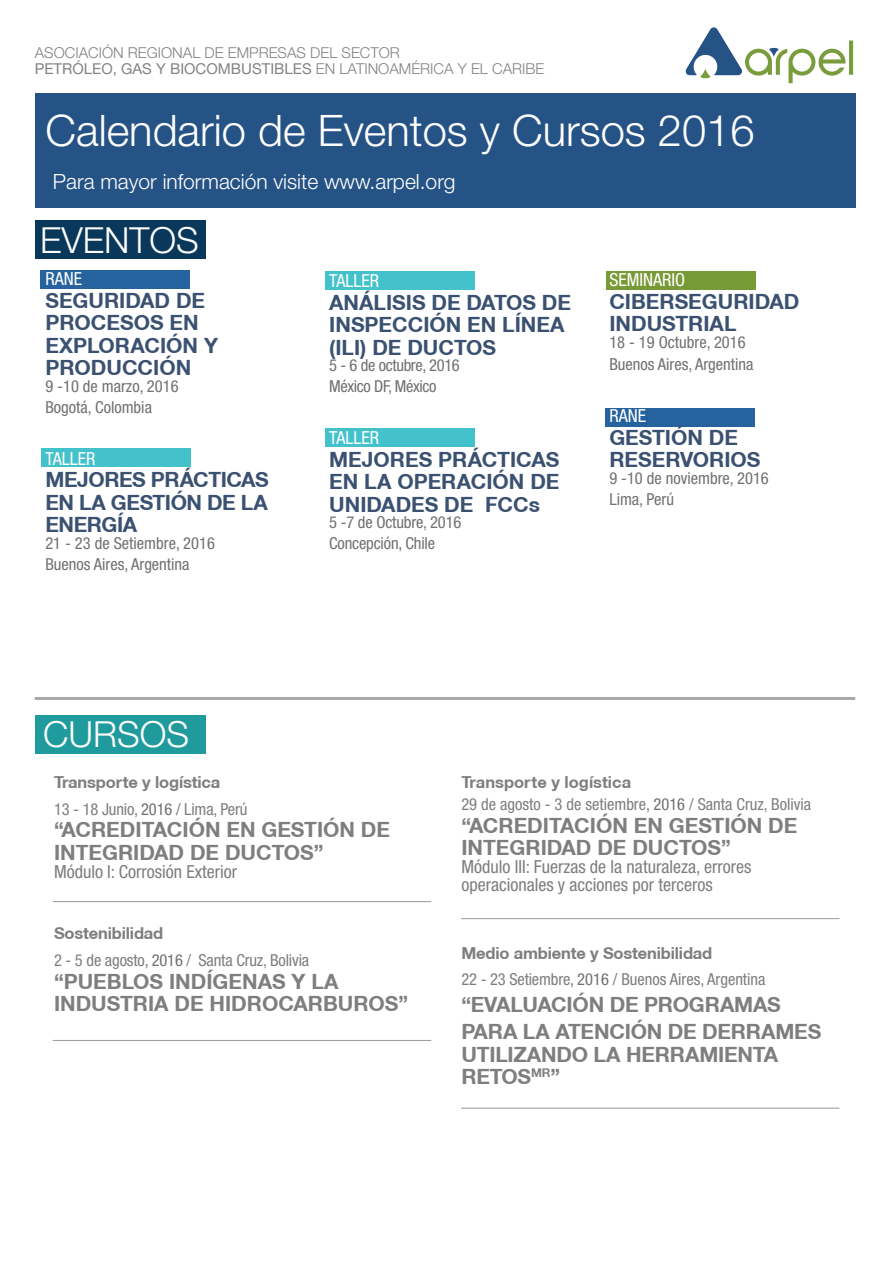
<style>
.page{position:relative;width:893px;height:1263px;background:#fff}
.page>*{position:absolute;margin:0;border:0;box-sizing:border-box;transform-origin:0 0}
.t1{font:300 43.5px "Helvetica Neue LT Std";color:#fff}
.t2{font:300 36px "Helvetica Neue LT Std";color:#fff}
.t3{font:700 21px/22.5px "Helvetica Neue CE";color:#3b5171}
.t4{font:700 21px/22.5px "Helvetica Neue CE";color:#7e7d7f}
.t5{font:300 21px "Helvetica Neue LT Std";color:#fff}
.t6{font:condensed 18px/18px "Helvetica Neue LT Std";color:#7e7d7f}
.t7{font:condensed 18px "Helvetica Neue LT Std";color:#fff}
.t8{font:condensed 16.5px "Helvetica Neue LT Std";color:#717072}
.t9{font:condensed 16.5px "Helvetica Neue LT Std";color:#7e7d7f}
.t10{font:700 16.5px "Helvetica Neue CE";letter-spacing:-.01em;color:#7e7d7f}
.t11{font:condensed 16.5px "Helvetica Neue LT Std";letter-spacing:-.02em;color:#717072}
.t12{font:15px "Helvetica Neue LT Std";color:#808285}
.t13{font:300 15px "Helvetica Neue LT Std";color:#808285}
.s1{font-weight:300}
.s2{color:#717072}
</style>
<div class="page">
<div style="left:606px;top:271px;width:150px;height:18px;background:#789a36"></div>
<div style="left:605px;top:408px;width:150px;height:18px;background:#26629d"></div>
<div style="left:36px;top:221px;width:170px;height:38px;background:#0a385a"></div>
<div style="left:36px;top:715px;width:170px;height:39px;background:#1f9b9e"></div>
<div style="left:35px;top:93px;width:820px;height:114px;background:#265386"></div>
<svg style="left:685px;top:27px;width:168px;height:56px"></svg>
<hr style="left:53px;top:901px;width:378px;height:1px;background:#97999c">
<hr style="left:461px;top:918px;width:378px;height:1px;background:#97999c">
<hr style="left:53px;top:1040px;width:378px;height:1px;background:#97999c">
<hr style="left:461px;top:1108px;width:378px;height:1px;background:#97999c">
<hr style="left:35px;top:697px;width:820px;height:3px;background:#a8a9ad">
<div style="left:40px;top:270px;width:150px;height:19px;background:#26629d"></div>
<div style="left:41px;top:449px;width:150px;height:18px;background:#43c2cb"></div>
<div style="left:325px;top:271px;width:150px;height:19px;background:#43c2cb"></div>
<div style="left:325px;top:428px;width:150px;height:18px;background:#43c2cb"></div>
<p class="t13" style="left:35px;top:43px;width:367px">ASOCIACIÓN REGIONAL DE EMPRESAS DEL SECTOR</p>
<p class="t12" style="left:35px;top:60px;width:511px">PETRÓLEO, GAS Y BIOCOMBUSTIBLES <span class="s1">EN LATINOAMÉRICA Y EL CARIBE</span></p>
<p class="t1" style="left:45px;top:104px;width:711px">Calendario de Eventos y Cursos 2016</p>
<p class="t5" style="left:53px;top:169px;width:404px">Para mayor información visite www.arpel.org</p>
<p class="t2" style="left:40px;top:218px;width:160px">EVENTOS</p>
<p class="t7" style="left:45px;top:269px;width:38px">RANE</p>
<p class="t3" style="left:45px;top:289px;width:174px">SEGURIDAD DE<br>PROCESOS EN<br>EXPLORACIÓN Y<br>PRODUCCIÓN</p>
<p class="t8" style="left:45px;top:376px;width:135px">9 -10 de marzo, 2016</p>
<p class="t8" style="left:45px;top:397px;width:108px">Bogotá, Colombia</p>
<p class="t7" style="left:45px;top:448px;width:52px">TALLER</p>
<p class="t3" style="left:45px;top:469px;width:225px;text-align:justify">MEJORES PRÁCTICAS EN LA GESTIÓN DE LA ENERGÍA</p>
<p class="t8" style="left:45px;top:533px;width:171px">21 - 23 de Setiembre, 2016</p>
<p class="t8" style="left:45px;top:554px;width:146px">Buenos Aires, Argentina</p>
<p class="t2" style="left:43px;top:712px;width:148px">CURSOS</p>
<p class="t7" style="left:329px;top:270px;width:52px">TALLER</p>
<p class="t3" style="left:329px;top:291px;width:243px">ANÁLISIS DE DATOS DE<br>INSPECCIÓN EN LÍNEA (ILI) DE DUCTOS</p>
<p class="t11" style="left:329px;top:356px;width:132px">5 - 6 de octubre, 2016</p>
<p class="t11" style="left:329px;top:376px;width:109px">México DF, México</p>
<p class="t7" style="left:329px;top:427px;width:52px">TALLER</p>
<p class="t3" style="left:329px;top:448px;width:232px;text-align:justify">MEJORES PRÁCTICAS EN LA OPERACIÓN DE UNIDADES DE FCCs</p>
<p class="t8" style="left:329px;top:513px;width:134px">5 -7 de Octubre, 2016</p>
<p class="t8" style="left:329px;top:534px;width:107px">Concepción, Chile</p>
<p class="t7" style="left:609px;top:269px;width:77px">SEMINARIO</p>
<p class="t3" style="left:609px;top:290px;width:192px">CIBERSEGURIDAD<br>INDUSTRIAL</p>
<p class="t8" style="left:609px;top:332px;width:138px">18 - 19 Octubre, 2016</p>
<p class="t8" style="left:609px;top:355px;width:146px">Buenos Aires, Argentina</p>
<p class="t7" style="left:609px;top:406px;width:38px">RANE</p>
<p class="t3" style="left:609px;top:426px;width:153px">GESTIÓN DE<br>RESERVORIOS</p>
<p class="t8" style="left:609px;top:468px;width:161px">9 -10 de noviembre, 2016</p>
<p class="t8" style="left:609px;top:489px;width:66px">Lima, Perú</p>
<p class="t10" style="left:54px;top:772px;width:168px">Transporte y logística</p>
<p class="t9" style="left:54px;top:799px;width:195px">13 - 18 Junio<span class="s2">, 2016</span> / Lima, Perú</p>
<p class="t4" style="left:54px;top:819px;width:338px">“ACREDITACIÓN EN GESTIÓN DE<br>INTEGRIDAD DE DUCTOS”</p>
<p class="t6" style="left:54px;top:862px;width:185px">Módulo I: Corrosión Exterior</p>
<p class="t10" style="left:54px;top:923px;width:111px">Sostenibilidad</p>
<p class="t9" style="left:54px;top:951px;width:257px">2 - 5 de agosto<span class="s2">, 2016</span> / Santa Cruz, Bolivia</p>
<p class="t4" style="left:54px;top:970px;width:356px">“PUEBLOS INDÍGENAS Y LA<br>INDUSTRIA DE HIDROCARBUROS”</p>
<p class="t10" style="left:461px;top:772px;width:171px">Transporte y logística</p>
<p class="t9" style="left:461px;top:795px;width:351px">29 de agosto - 3 de setiembre<span class="s2">, 2016</span> / Santa Cruz, Bolivia</p>
<p class="t4" style="left:461px;top:814px;width:338px">“ACREDITACIÓN EN GESTIÓN DE<br>INTEGRIDAD DE DUCTOS”</p>
<p class="t6" style="left:461px;top:858px;width:291px">Módulo III: Fuerzas de la naturaleza, errores operacionales y acciones por terceros</p>
<p class="t10" style="left:461px;top:942px;width:252px">Medio ambiente y Sostenibilidad</p>
<p class="t9" style="left:461px;top:970px;width:306px">22 - 23 Setiembre<span class="s2">, 2016</span> / Buenos Aires, Argentina</p>
<p class="t4" style="left:461px;top:994px;width:321px">“EVALUACIÓN DE PROGRAMAS</p>
<p class="t4" style="left:461px;top:1021px;width:361px">PARA LA ATENCIÓN DE DERRAMES<br>UTILIZANDO LA HERRAMIENTA<br>RETOS<sup>MR</sup>”</p>
</div>
